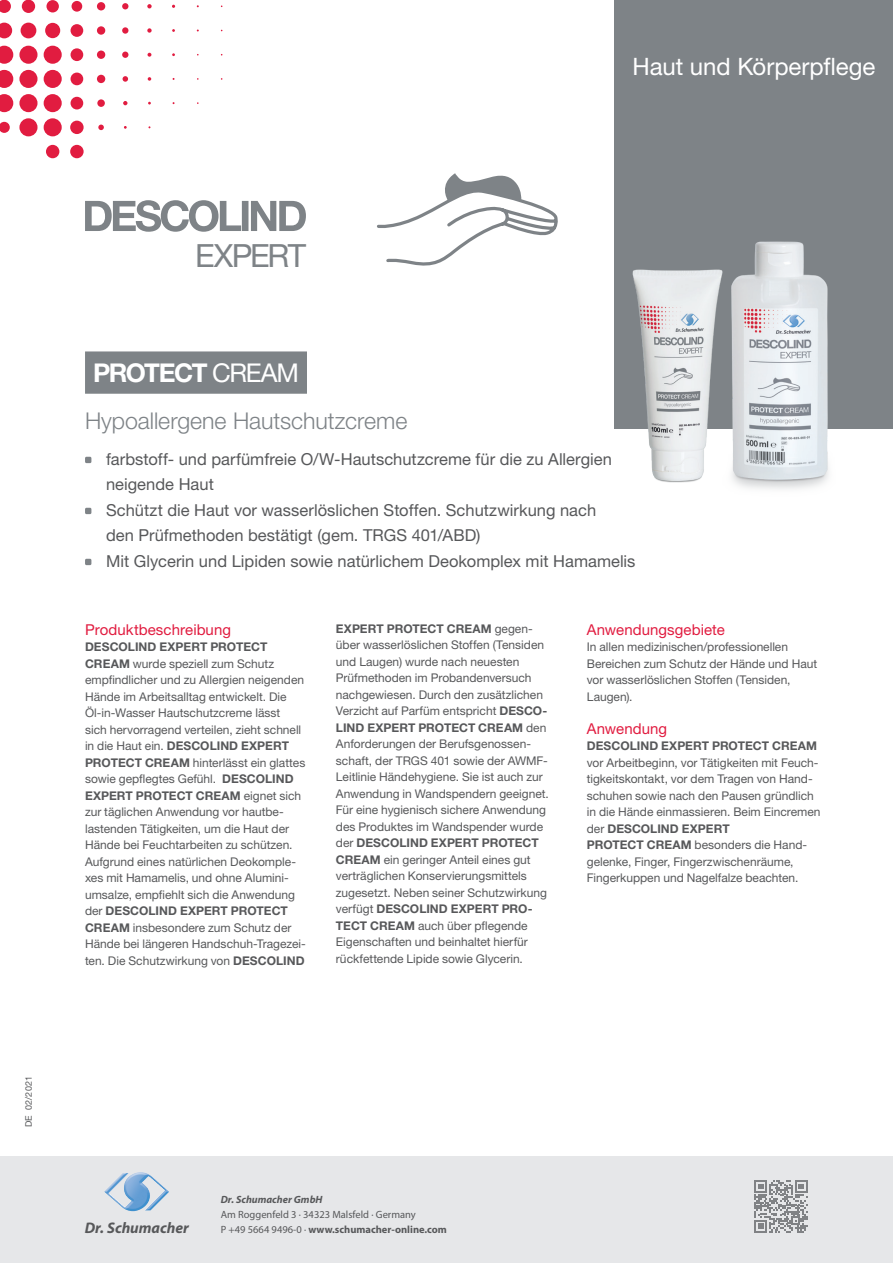
<style>
.page{position:relative;width:893px;height:1263px;background:#fff}
.page>*{position:absolute;margin:0;border:0;box-sizing:border-box;transform-origin:0 0}
.t1{font:31.95px "Helvetica Neue LT Std";letter-spacing:-.055em;color:#7e8387}
.t2{font:700 25.95px "Helvetica Neue LT Std";letter-spacing:-.055em;color:#fff}
.t3{font:24px "Helvetica Neue LT Std";color:#fff}
.t4{font:300 23.1px "Helvetica Neue LT Std";color:#7e8387}
.t5{font:16.5px/25.5px "Helvetica Neue LT Std";color:#57585a}
.t6{font:italic 700 15.45px "Myriad Pro";color:#57585a}
.t7{font:15px "Helvetica Neue LT Std";letter-spacing:.005em;color:#e11c40}
.t8{font:12px/16.5px "Helvetica Neue LT Std";color:#57585a}
.t9{font:700 12px "Helvetica Neue LT Std";letter-spacing:.005em;color:#57585a}
.t10{font:700 10.5px "Myriad Pro";color:#57585a}
.t11{font:10.5px "Myriad Pro";color:#57585a}
.t12{font:italic 700 10.5px "Myriad Pro";color:#57585a}
.t13{font:9px "Helvetica Neue LT Std";letter-spacing:.025em;color:#57585a}
.s1{font-weight:400}
.s2{font-weight:700}
</style>
<div class="page">
<div style="left:85px;top:351px;width:222px;height:43px;background:#7e8387;border:2px solid #7e8387"></div>
<div style="left:19px;top:94px;width:19px;height:18px;background:#e11c40;border-radius:50%"></div>
<svg style="left:0;top:94px;width:13px;height:18px"></svg>
<div style="left:44px;top:94px;width:18px;height:18px;background:#e11c40;border-radius:50%"></div>
<div style="left:71px;top:97px;width:12px;height:12px;background:#e11c40;border-radius:50%"></div>
<div style="left:97px;top:99px;width:8px;height:8px;background:#e11c40;border-radius:50%"></div>
<svg style="left:123px;top:101px;width:4px;height:4px"></svg>
<div style="left:19px;top:118px;width:19px;height:18px;background:#e11c40;border-radius:50%"></div>
<svg style="left:0;top:122px;width:10px;height:11px"></svg>
<div style="left:44px;top:118px;width:18px;height:18px;background:#e11c40;border-radius:50%"></div>
<div style="left:70px;top:121px;width:14px;height:13px;background:#e11c40;border-radius:50%"></div>
<svg style="left:98px;top:125px;width:6px;height:5px"></svg>
<div style="left:46px;top:145px;width:13px;height:13px;background:#e11c40;border-radius:50%"></div>
<div style="left:70px;top:145px;width:14px;height:13px;background:#e11c40;border-radius:50%"></div>
<div style="left:19px;top:70px;width:19px;height:18px;background:#e11c40;border-radius:50%"></div>
<svg style="left:0;top:70px;width:13px;height:18px"></svg>
<svg style="left:148px;top:77px;width:3px;height:4px"></svg>
<div style="left:44px;top:70px;width:18px;height:18px;background:#e11c40;border-radius:50%"></div>
<div style="left:71px;top:73px;width:12px;height:12px;background:#e11c40;border-radius:50%"></div>
<div style="left:97px;top:75px;width:8px;height:8px;background:#e11c40;border-radius:50%"></div>
<svg style="left:123px;top:76px;width:5px;height:6px"></svg>
<div style="left:19px;top:46px;width:19px;height:18px;background:#e11c40;border-radius:50%"></div>
<svg style="left:0;top:46px;width:13px;height:18px"></svg>
<svg style="left:147px;top:53px;width:4px;height:4px"></svg>
<div style="left:44px;top:46px;width:18px;height:18px;background:#e11c40;border-radius:50%"></div>
<div style="left:71px;top:48px;width:12px;height:13px;background:#e11c40;border-radius:50%"></div>
<div style="left:97px;top:51px;width:8px;height:8px;background:#e11c40;border-radius:50%"></div>
<svg style="left:122px;top:52px;width:6px;height:6px"></svg>
<div style="left:21px;top:23px;width:15px;height:15px;background:#e11c40;border-radius:50%"></div>
<svg style="left:0;top:23px;width:12px;height:15px"></svg>
<svg style="left:147px;top:28px;width:5px;height:5px"></svg>
<div style="left:45px;top:23px;width:15px;height:15px;background:#e11c40;border-radius:50%"></div>
<div style="left:71px;top:24px;width:12px;height:13px;background:#e11c40;border-radius:50%"></div>
<div style="left:97px;top:26px;width:8px;height:9px;background:#e11c40;border-radius:50%"></div>
<div style="left:122px;top:27px;width:6px;height:7px;background:#e11c40;border-radius:50%"></div>
<svg style="left:0;top:0;width:11px;height:13px"></svg>
<div style="left:22px;top:0;width:13px;height:13px;background:#e11c40;border-radius:50%"></div>
<svg style="left:147px;top:4px;width:5px;height:4px"></svg>
<div style="left:46px;top:0;width:13px;height:12px;background:#e11c40;border-radius:50%"></div>
<div style="left:72px;top:1px;width:10px;height:11px;background:#e11c40;border-radius:50%"></div>
<div style="left:97px;top:2px;width:8px;height:8px;background:#e11c40;border-radius:50%"></div>
<svg style="left:122px;top:3px;width:6px;height:6px"></svg>
<div style="left:0;top:1157px;width:893px;height:106px;background:#e6e7e9"></div>
<img style="left:104px;top:1172px;width:65px;height:39px">
<svg style="left:754px;top:1180px;width:54px;height:52px"></svg>
<svg style="left:85px;top:457px;width:6px;height:6px"></svg>
<svg style="left:85px;top:508px;width:6px;height:6px"></svg>
<svg style="left:85px;top:559px;width:6px;height:6px"></svg>
<svg style="left:85px;top:200px;width:221px;height:32px"></svg>
<div style="left:614px;top:0;width:279px;height:429px;background:#7e8387"></div>
<img style="left:632px;top:241px;width:197px;height:248px">
<svg style="left:377px;top:173px;width:181px;height:93px"></svg>
<h3 class="t3" style="left:632px;top:52px;width:244px">Haut und Körperpflege</h3>
<p class="t13" style="left:23px;top:1127px;width:52px;rotate:-90deg">DE 02/2021</p>
<h1 class="t1" style="left:195px;top:236px;width:112px">EXPERT</h1>
<h2 class="t2" style="left:93px;top:356px;width:207px">PROTECT <span class="s1">CREAM</span></h2>
<h3 class="t4" style="left:85px;top:406px;width:324px">Hypoallergene Hautschutzcreme</h3>
<p class="t5" style="left:106px;top:446px;width:531px">farbstoff- und parfümfreie O/W-Hautschutzcreme für die zu Allergien neigende Haut<br>Schützt die Haut vor wasserlöslichen Stoffen. Schutzwirkung nach<br>den Prüfmethoden bestätigt (gem. TRGS 401/ABD)<br>Mit Glycerin und Lipiden sowie natürlichem Deokomplex mit Hamamelis</p>
<p class="t7" style="left:85px;top:620px;width:148px">Produktbeschreibung</p>
<p class="t8" style="left:85px;top:639px;width:222px"><span class="s2">DESCOLIND EXPERT PROTECT CREAM</span> wurde speziell zum Schutz empfindlicher und zu Allergien neigenden Hände im Arbeitsalltag entwickelt. Die Öl-in-Wasser Hautschutzcreme lässt<br>sich hervorragend verteilen, zieht schnell in die Haut ein. <span class="s2">DESCOLIND EXPERT PROTECT CREAM</span> hinterlässt ein glattes sowie gepflegtes Gefühl. <span class="s2">DESCOLIND EXPERT PROTECT CREAM</span> eignet sich zur täglichen Anwendung vor hautbe&shy;lastenden Tätigkeiten, um die Haut der Hände bei Feuchtarbeiten zu schützen.<br>Aufgrund eines natürlichen Deokomple&shy;xes mit Hamamelis, und ohne Alumini&shy;umsalze, empfiehlt sich die Anwendung der <span class="s2">DESCOLIND EXPERT PROTECT CREAM</span> insbesondere zum Schutz der Hände bei längeren Handschuh-Tragezei&shy;ten. Die Schutzwirkung von <span class="s2">DESCOLIND</span></p>
<p class="t8" style="left:336px;top:620px;width:214px"><span class="s2">EXPERT PROTECT CREAM</span> gegen&shy;über wasserlöslichen Stoffen (Tensiden und Laugen) wurde nach neuesten Prüfmethoden im Probandenversuch nachgewiesen. Durch den zusätzlichen Verzicht auf Parfüm entspricht <span class="s2">DESCO-LIND EXPERT PROTECT CREAM</span> den Anforderungen der Berufsgenossen&shy;schaft, der TRGS 401 sowie der AWMF-Leitlinie Händehygiene. Sie ist auch zur Anwendung in Wandspendern geeignet.<br>Für eine hygienisch sichere Anwendung des Produktes im Wandspender wurde der <span class="s2">DESCOLIND EXPERT PROTECT CREAM</span> ein geringer Anteil eines gut verträglichen Konservierungsmittels zugesetzt. Neben seiner Schutzwirkung verfügt <span class="s2">DESCOLIND EXPERT PRO-TECT CREAM</span> auch über pflegende Eigenschaften und beinhaltet hierfür rückfettende Lipide sowie Glycerin.</p>
<p class="t7" style="left:587px;top:620px;width:140px">Anwendungsgebiete</p>
<p class="t8" style="left:587px;top:639px;width:232px">In allen medizinischen/professionellen Bereichen zum Schutz der Hände und Haut vor wasserlöslichen Stoffen (Tensiden, Laugen).</p>
<p class="t7" style="left:587px;top:719px;width:82px">Anwendung</p>
<p class="t9" style="left:587px;top:738px;width:232px">DESCOLIND EXPERT PROTECT CREAM</p>
<p class="t8" style="left:587px;top:754px;width:235px">vor Arbeitbeginn, vor Tätigkeiten mit Feuch&shy;tigkeitskontakt, vor dem Tragen von Hand&shy;schuhen sowie nach den Pausen gründlich in die Hände einmassieren. Beim Eincremen der <span class="s2">DESCOLIND EXPERT<br>PROTECT CREAM</span> besonders die Hand&shy;gelenke, Finger, Fingerzwischenräume, Fingerkuppen und Nagelfalze beachten.</p>
<p class="t12" style="left:221px;top:1193px;width:103px">Dr. Schumacher GmbH</p>
<p class="t11" style="left:221px;top:1208px;width:197px">Am Roggenfeld 3 · 34323 Malsfeld · Germany</p>
<p class="t6" style="left:85px;top:1218px;width:106px">Dr. Schumacher</p>
<p class="t10" style="left:221px;top:1223px;width:228px"><span class="s1">P +49 5664 9496-0 ·</span> www.schumacher-online.com</p>
</div>
